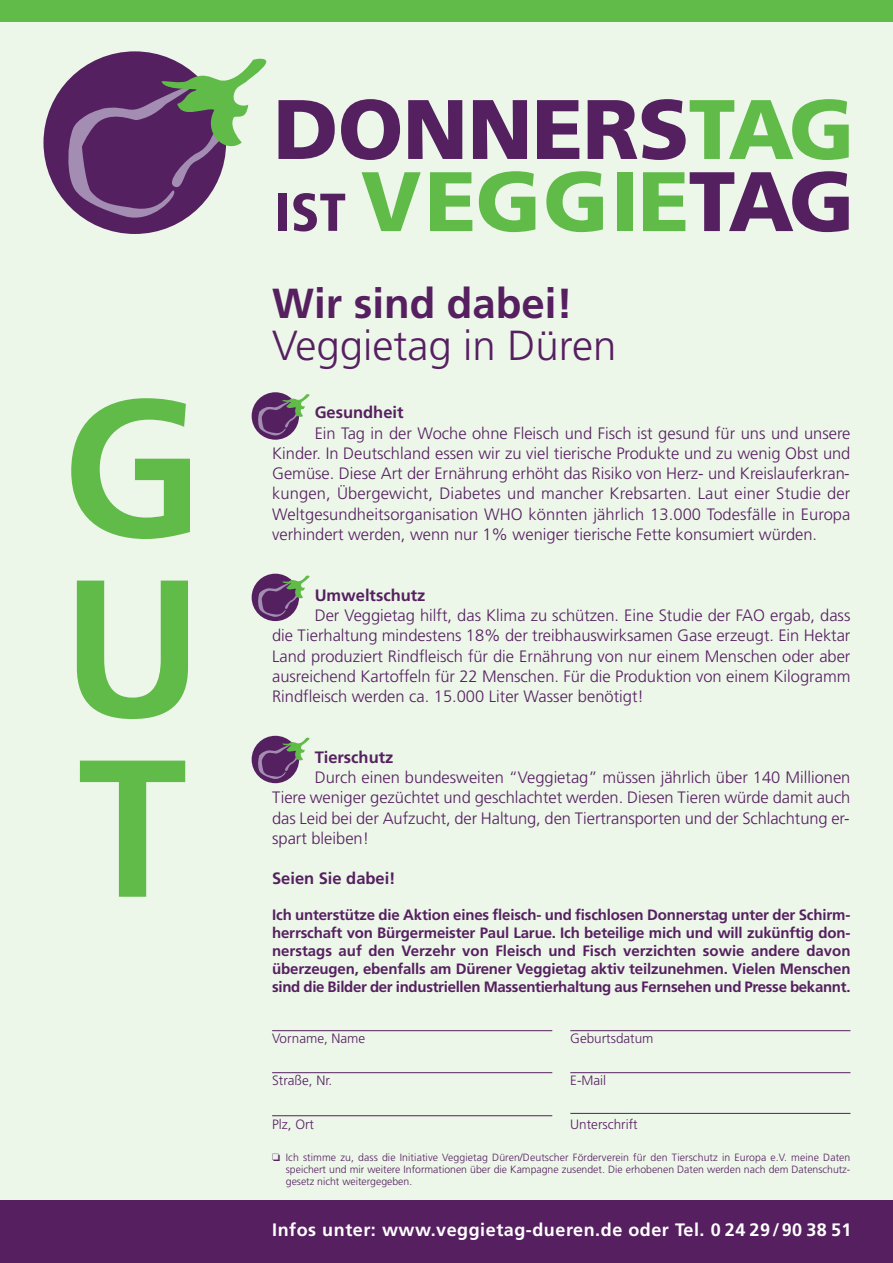
<style>
.page{position:relative;width:893px;height:1263px;background:#fff}
.page>*{position:absolute;margin:0;border:0;box-sizing:border-box;transform-origin:0 0}
.t1{font:700 195px/180px "Frutiger";color:#60bb49;text-align:justify}
.t2{font:300 42px "Frutiger";color:#562060}
.t3{font:700 42px "Frutiger";color:#562060}
.t4{font:700 18px "Frutiger";letter-spacing:.03em;color:#fff}
.t5{font:300 16.5px/20.2px "Frutiger";color:#562060;text-align:justify}
.t6{font:700 16.5px "Frutiger";color:#562060}
.t7{font:700 15px/18px "Frutiger";letter-spacing:-.02em;color:#562060;text-align:justify}
.t8{font:300 13.5px "Frutiger";color:#562060}
.t9{font:300 10.5px/12px "Frutiger";color:#562060;text-align:justify}
</style>
<div class="page">
<div style="left:0;top:1199px;width:893px;height:64px;background:#562060"></div>
<div style="left:0;top:0;width:893px;height:1199px;background:#ecf6e9"></div>
<div style="left:0;top:0;width:893px;height:21px;background:#60bb49"></div>
<div style="left:43px;top:51px;width:183px;height:183px;background:#552060;border-radius:50%"></div>
<svg style="left:62px;top:58px;width:787px;height:174px"></svg>
<svg style="left:252px;top:392px;width:47px;height:48px"></svg>
<svg style="left:256px;top:394px;width:54px;height:43px"></svg>
<div style="left:252px;top:574px;width:47px;height:47px;background:#552060;border-radius:50%"></div>
<svg style="left:256px;top:575px;width:54px;height:43px"></svg>
<div style="left:252px;top:736px;width:47px;height:47px;background:#552060;border-radius:50%"></div>
<svg style="left:256px;top:737px;width:54px;height:44px"></svg>
<hr style="left:272px;top:1030px;width:280px;height:1px;background:#562060">
<hr style="left:272px;top:1072px;width:280px;height:1px;background:#562060">
<hr style="left:272px;top:1115px;width:280px;height:1px;background:#562060">
<hr style="left:570px;top:1030px;width:280px;height:1px;background:#562060">
<hr style="left:570px;top:1072px;width:280px;height:1px;background:#562060">
<hr style="left:570px;top:1113px;width:280px;height:1px;background:#562060">
<h1 class="t1" style="left:62px;top:394px;width:142px">G U T</h1>
<h2 class="t3" style="left:272px;top:287px;width:302px">Wir sind dabei!</h2>
<h2 class="t2" style="left:272px;top:329px;width:346px">Veggietag in Düren</h2>
<p class="t6" style="left:315px;top:406px;width:90px">Gesundheit</p>
<p class="t5" style="left:272px;top:424px;width:580px;text-indent:43px">Ein Tag in der Woche ohne Fleisch und Fisch ist gesund für uns und unsere Kinder. In Deutschland essen wir zu viel tierische Produkte und zu wenig Obst und Gemüse. Diese Art der Ernährung erhöht das Risiko von Herz- und Kreislauferkran&shy;kungen, Übergewicht, Diabetes und mancher Krebsarten. Laut einer Studie der Weltgesundheitsorganisation WHO könnten jährlich 13.000 Todesfälle in Europa verhindert werden, wenn nur 1% weniger tierische Fette konsumiert würden.</p>
<p class="t6" style="left:315px;top:588px;width:112px">Umweltschutz</p>
<p class="t5" style="left:272px;top:606px;width:580px;text-indent:43px">Der Veggietag hilft, das Klima zu schützen. Eine Studie der FAO ergab, dass die Tierhaltung mindestens 18% der treibhauswirksamen Gase erzeugt. Ein Hektar Land produziert Rindfleisch für die Ernährung von nur einem Menschen oder aber ausreichend Kartoffeln für 22 Menschen. Für die Produktion von einem Kilogramm Rindfleisch werden ca. 15.000 Liter Wasser benötigt!</p>
<p class="t6" style="left:315px;top:750px;width:80px">Tierschutz</p>
<p class="t5" style="left:272px;top:768px;width:580px;text-indent:43px">Durch einen bundesweiten “Veggietag” müssen jährlich über 140 Millionen Tiere weniger gezüchtet und geschlachtet werden. Diesen Tieren würde damit auch das Leid bei der Aufzucht, der Haltung, den Tiertransporten und der Schlachtung er&shy;spart bleiben!</p>
<p class="t6" style="left:272px;top:872px;width:125px">Seien Sie dabei!</p>
<p class="t7" style="left:272px;top:907px;width:580px">Ich unterstütze die Aktion eines fleisch- und fischlosen Donnerstag unter der Schirm&shy;herrschaft von Bürgermeister Paul Larue. Ich beteilige mich und will zukünftig don&shy;nerstags auf den Verzehr von Fleisch und Fisch verzichten sowie andere davon überzeugen, ebenfalls am Dürener Veggietag aktiv teilzunehmen. Vielen Menschen sind die Bilder der industriellen Massentierhaltung aus Fernsehen und Presse bekannt.</p>
<p class="t8" style="left:272px;top:1033px;width:95px">Vorname, Name</p>
<p class="t8" style="left:272px;top:1075px;width:62px">Straße, Nr.</p>
<p class="t8" style="left:272px;top:1118px;width:43px">Plz, Ort</p>
<p class="t8" style="left:570px;top:1033px;width:85px">Geburtsdatum</p>
<p class="t8" style="left:570px;top:1075px;width:37px">E-Mail</p>
<p class="t8" style="left:570px;top:1118px;width:69px">Unterschrift</p>
<p class="t9" style="left:286px;top:1152px;width:566px;text-indent:-14px">❏ Ich stimme zu, dass die Initiative Veggietag Düren/Deutscher Förderverein für den Tierschutz in Europa e.V. meine Daten speichert und mir weitere Informationen über die Kampagne zusendet. Die erhobenen Daten werden nach dem Datenschutz&shy;gesetz nicht weitergegeben.</p>
<p class="t4" style="left:272px;top:1222px;width:581px">Infos unter: www.veggietag-dueren.de oder Tel. 0 24 29/90 38 51</p>
</div>
